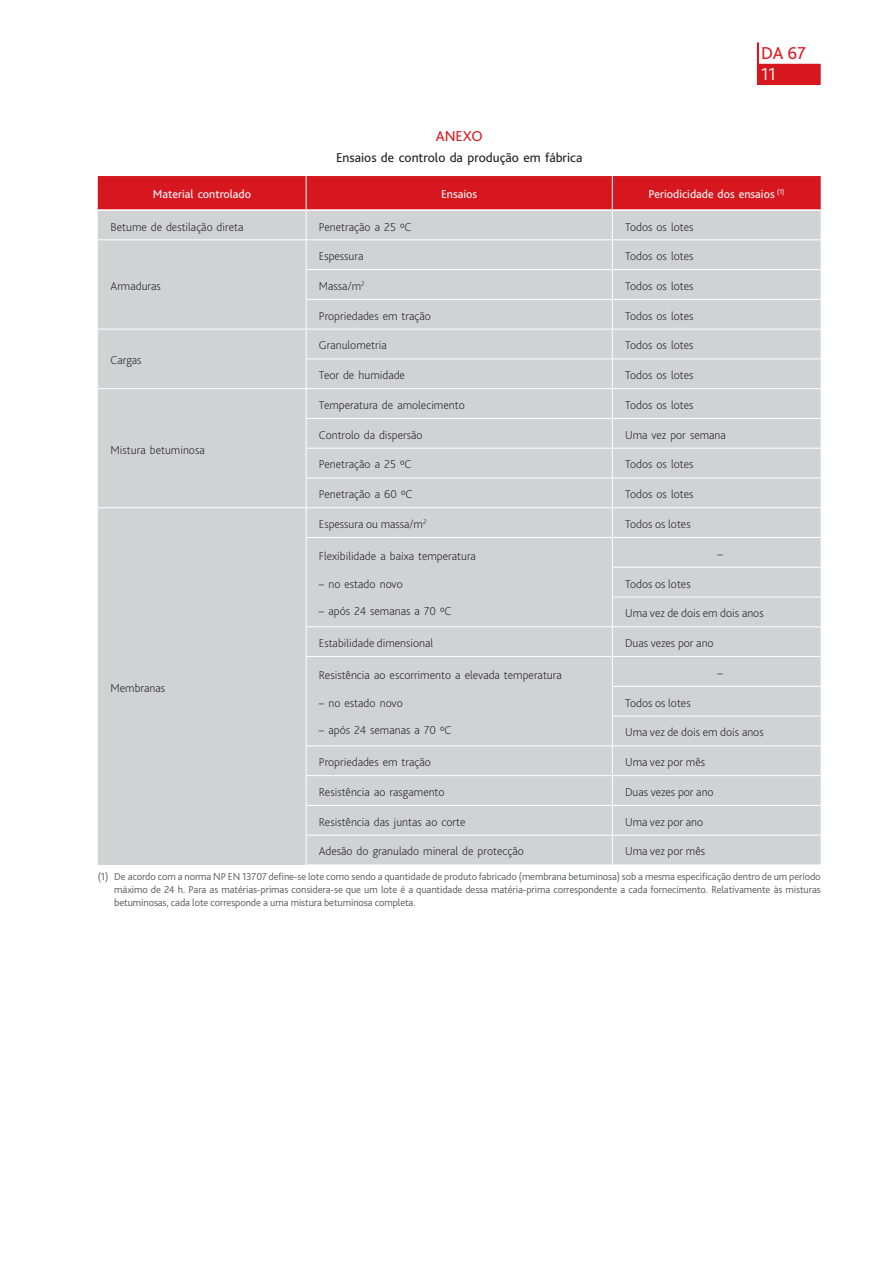
<style>
.page{position:relative;width:893px;height:1263px;background:#fff}
.page>*{position:absolute;margin:0;border:0;box-sizing:border-box;transform-origin:0 0}
.t1{font:18px "Bliss 2";color:#d7171f}
.t2{font:300 18px "Bliss 2";color:#fff}
.t3{font:15px "Bliss 2";color:#d7171f}
.t4{font:13.5px "Bliss 2";color:#231f20}
.t5{font:200 12px "Bliss 2";color:#231f20}
.t6{font:12px "Bliss 2";color:#fff}
.t7{font:300 10.5px/12.6px "Bliss 2";letter-spacing:-.01em;color:#57585a;text-align:justify}
</style>
<div class="page">
<svg style="left:757px;top:43px;width:64px;height:42px"></svg>
<svg style="left:98px;top:176px;width:723px;height:688px;background:#d2cacc"></svg>
<hr style="left:306px;top:745px;width:306px;height:1px;background:#fff">
<p class="t3" style="left:436px;top:127px;width:49px">ANEXO</p>
<p class="t4" style="left:336px;top:149px;width:248px">Ensaios de controlo da produção em fábrica</p>
<h1 class="t1" style="left:761px;top:42px;width:46px">DA 67</h1>
<h1 class="t2" style="left:761px;top:63px;width:16px">11</h1>
<p class="t6" style="left:153px;top:187px;width:100px">Material controlado</p>
<p class="t6" style="left:441px;top:187px;width:38px">Ensaios</p>
<p class="t6" style="left:648px;top:187px;width:138px">Periodicidade dos ensaios <sup>(1)</sup></p>
<p class="t5" style="left:111px;top:219px;width:134px">Betume de destilação direta</p>
<p class="t5" style="left:319px;top:219px;width:94px">Penetração a 25 ºC</p>
<p class="t5" style="left:625px;top:219px;width:70px">Todos os lotes</p>
<p class="t5" style="left:111px;top:278px;width:52px">Armaduras</p>
<p class="t5" style="left:111px;top:353px;width:33px">Cargas</p>
<p class="t5" style="left:111px;top:442px;width:96px">Mistura betuminosa</p>
<p class="t5" style="left:111px;top:680px;width:56px">Membranas</p>
<p class="t5" style="left:319px;top:249px;width:46px">Espessura</p>
<p class="t5" style="left:625px;top:249px;width:70px">Todos os lotes</p>
<p class="t5" style="left:319px;top:278px;width:47px">Massa/m<sup>2</sup></p>
<p class="t5" style="left:625px;top:278px;width:70px">Todos os lotes</p>
<p class="t5" style="left:319px;top:308px;width:114px">Propriedades em tração</p>
<p class="t5" style="left:625px;top:308px;width:70px">Todos os lotes</p>
<p class="t5" style="left:319px;top:338px;width:69px">Granulometria</p>
<p class="t5" style="left:625px;top:338px;width:70px">Todos os lotes</p>
<p class="t5" style="left:319px;top:368px;width:88px">Teor de humidade</p>
<p class="t5" style="left:625px;top:368px;width:70px">Todos os lotes</p>
<p class="t5" style="left:319px;top:397px;width:147px">Temperatura de amolecimento</p>
<p class="t5" style="left:625px;top:397px;width:70px">Todos os lotes</p>
<p class="t5" style="left:319px;top:427px;width:105px">Controlo da dispersão</p>
<p class="t5" style="left:625px;top:427px;width:102px">Uma vez por semana</p>
<p class="t5" style="left:319px;top:457px;width:94px">Penetração a 25 ºC</p>
<p class="t5" style="left:625px;top:457px;width:70px">Todos os lotes</p>
<p class="t5" style="left:319px;top:487px;width:95px">Penetração a 60 ºC</p>
<p class="t5" style="left:625px;top:487px;width:70px">Todos os lotes</p>
<p class="t5" style="left:319px;top:517px;width:109px">Espessura ou massa/m<sup>2</sup></p>
<p class="t5" style="left:625px;top:517px;width:67px">Todos os lotes</p>
<p class="t5" style="left:319px;top:549px;width:159px">Flexibilidade a baixa temperatura</p>
<p class="t5" style="left:319px;top:576px;width:85px">– no estado novo</p>
<p class="t5" style="left:319px;top:603px;width:134px">– após 24 semanas a 70 ºC</p>
<p class="t5" style="left:718px;top:546px;width:7px">–</p>
<p class="t5" style="left:625px;top:576px;width:67px">Todos os lotes</p>
<p class="t5" style="left:625px;top:606px;width:140px">Uma vez de dois em dois anos</p>
<p class="t5" style="left:319px;top:636px;width:116px">Estabilidade dimensional</p>
<p class="t5" style="left:625px;top:636px;width:90px">Duas vezes por ano</p>
<p class="t5" style="left:319px;top:668px;width:244px">Resistência ao escorrimento a elevada temperatura</p>
<p class="t5" style="left:319px;top:695px;width:85px">– no estado novo</p>
<p class="t5" style="left:319px;top:722px;width:134px">– após 24 semanas a 70 ºC</p>
<p class="t5" style="left:718px;top:665px;width:7px">–</p>
<p class="t5" style="left:625px;top:695px;width:67px">Todos os lotes</p>
<p class="t5" style="left:625px;top:725px;width:140px">Uma vez de dois em dois anos</p>
<p class="t5" style="left:319px;top:755px;width:114px">Propriedades em tração</p>
<p class="t5" style="left:625px;top:755px;width:82px">Uma vez por mês</p>
<p class="t5" style="left:319px;top:784px;width:127px">Resistência ao rasgamento</p>
<p class="t5" style="left:625px;top:784px;width:90px">Duas vezes por ano</p>
<p class="t5" style="left:319px;top:814px;width:148px">Resistência das juntas ao corte</p>
<p class="t5" style="left:625px;top:814px;width:80px">Uma vez por ano</p>
<p class="t5" style="left:319px;top:844px;width:206px">Adesão do granulado mineral de protecção</p>
<p class="t5" style="left:625px;top:844px;width:82px">Uma vez por mês</p>
<p class="t7" style="left:114px;top:870px;width:708px;text-indent:-16px">(1) De acordo com a norma NP EN 13707 define-se lote como sendo a quantidade de produto fabricado (membrana betuminosa) sob a mesma especificação dentro de um período máximo de 24 h. Para as matérias-primas considera-se que um lote é a quantidade dessa matéria-prima correspondente a cada fornecimento. Relativamente às misturas betuminosas, cada lote corresponde a uma mistura betuminosa completa.</p>
</div>
